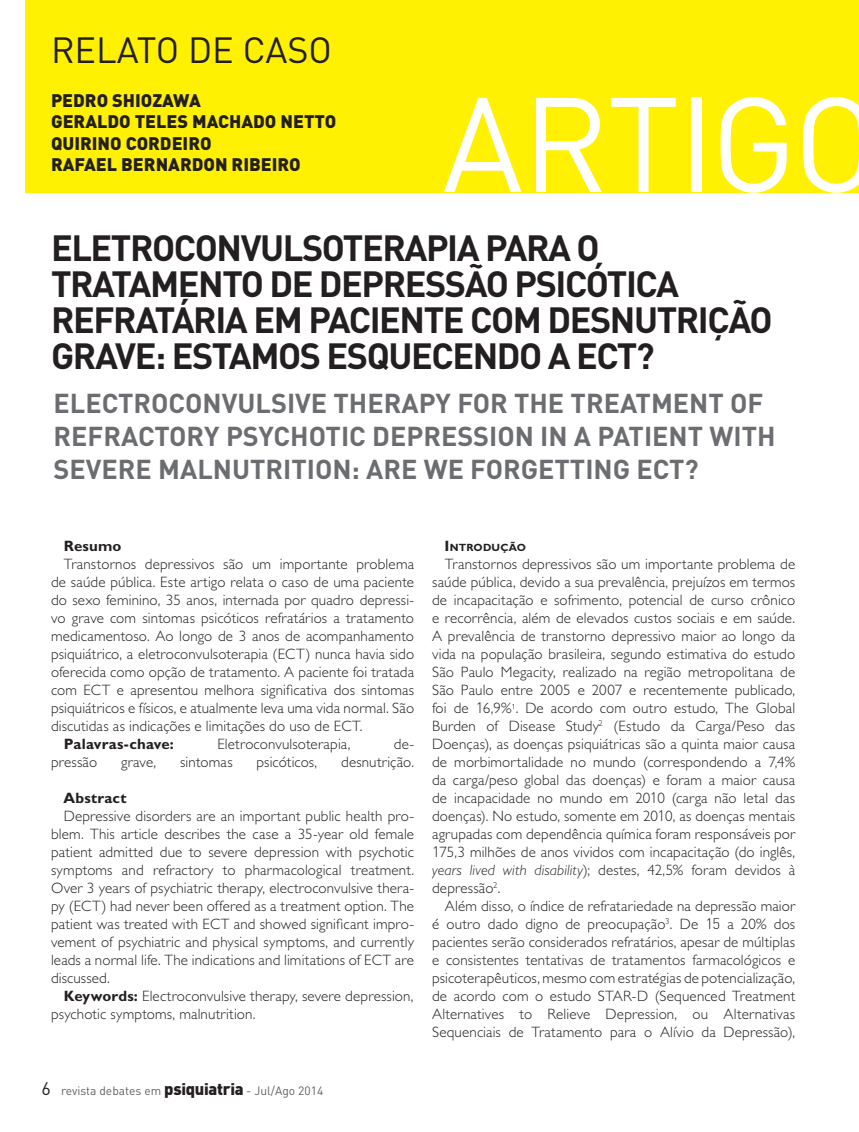
<style>
.page{position:relative;width:859px;height:1132px;background:#fff}
.page>*{position:absolute;margin:0;border:0;box-sizing:border-box;transform-origin:0 0}
.t1{font:132px "DIN";letter-spacing:-.015em;color:#fff}
.t2{font:700 36px/36px "DIN";letter-spacing:-.04em;color:#231f20}
.t3{font:36px "DIN";color:#231f20}
.t4{font:700 27px/33px "DIN";color:#6c6d70}
.t5{font:900 18px/21.6px "DIN";color:#231f20}
.t6{font:300 15px/18px "Gill Sans Std";letter-spacing:.01em;color:#231f20;text-align:justify}
.t7{font:700 15px "Gill Sans Std";letter-spacing:.015em;color:#231f20}
.t8{font:12px "DIN";color:#616164}
.t9{font:700 10.5px "Gill Sans Std";letter-spacing:.015em;color:#231f20}
.s1{font-weight:700}
.s2{font-size:18px;color:#231f20}
.s3{font-weight:900;font-size:16.5px;color:#231f20}
.s4{font-size:15px}
.s5{font-family:"DIN"}
.s6{font-style:italic}
</style>
<div class="page">
<div style="left:26px;top:0;width:833px;height:192px;background:#fff101"></div>
<h2 class="t3" style="left:51px;top:28px;width:282px">RELATO DE CASO</h2>
<p class="t5" style="left:51px;top:88px;width:287px">PEDRO SHIOZAWA<br>GERALDO TELES MACHADO NETTO<br>QUIRINO CORDEIRO<br>RAFAEL BERNARDON RIBEIRO</p>
<h1 class="t1" style="left:442px;top:62px;width:438px">ARTIGO</h1>
<h2 class="t2" style="left:51px;top:228px;width:723px">ELETROCONVULSOTERAPIA PARA O TRATAMENTO DE DEPRESSÃO PSICÓTICA REFRATÁRIA EM PACIENTE COM DESNUTRIÇÃO GRAVE: ESTAMOS ESQUECENDO A ECT?</h2>
<h3 class="t4" style="left:54px;top:385px;width:723px">ELECTROCONVULSIVE THERAPY FOR THE TREATMENT OF<br>REFRACTORY PSYCHOTIC DEPRESSION IN A PATIENT WITH<br>SEVERE MALNUTRITION: ARE WE FORGETTING ECT?</h3>
<p class="t7" style="left:64px;top:536px;width:59px">Resumo</p>
<p class="t6" style="left:51px;top:554px;width:365px;text-indent:13px">Transtornos depressivos são um importante problema de saúde pública. Este artigo relata o caso de uma paciente do sexo feminino, 35 anos, internada por quadro depressi&shy;vo grave com sintomas psicóticos refratários a tratamento medicamentoso. Ao longo de 3 anos de acompanhamento psiquiátrico, a eletroconvulsoterapia (ECT) nunca havia sido oferecida como opção de tratamento. A paciente foi tratada com ECT e apresentou melhora significativa dos sintomas psiquiátricos e físicos, e atualmente leva uma vida normal. São discutidas as indicações e limitações do uso de ECT.</p>
<p class="t7" style="left:64px;top:734px;width:112px">Palavras-chave:</p>
<p class="t6" style="left:217px;top:734px;width:134px">Eletroconvulsoterapia,</p>
<p class="t6" style="left:394px;top:734px;width:22px">de-</p>
<p class="t6" style="left:51px;top:752px;width:48px">pressão</p>
<p class="t6" style="left:121px;top:752px;width:37px">grave,</p>
<p class="t6" style="left:180px;top:752px;width:54px">sintomas</p>
<p class="t6" style="left:257px;top:752px;width:62px">psicóticos,</p>
<p class="t6" style="left:341px;top:752px;width:74px">desnutrição.</p>
<p class="t7" style="left:64px;top:788px;width:64px">Abstract</p>
<p class="t6" style="left:51px;top:806px;width:365px;text-indent:13px">Depressive disorders are an important public health pro&shy;blem. This article describes the case a 35-year old female patient admitted due to severe depression with psychotic symptoms and refractory to pharmacological treatment.<br>Over 3 years of psychiatric therapy, electroconvulsive thera&shy;py (ECT) had never been offered as a treatment option. The patient was treated with ECT and showed significant impro&shy;vement of psychiatric and physical symptoms, and currently leads a normal life. The indications and limitations of ECT are discussed.</p>
<p class="t6" style="left:51px;top:986px;width:364px;text-indent:13px"><span class="s1">Keywords:</span> Electroconvulsive therapy, severe depression, psychotic symptoms, malnutrition.</p>
<p class="t8" style="left:42px;top:1082px;width:283px"><span class="s2">6</span> revista debates em <span class="s3">psiquiatria</span> - Jul/Ago 2014</p>
<p class="t9" style="left:445px;top:540px;width:83px"><span class="s4">I</span>NTRODUÇÃO</p>
<p class="t6" style="left:432px;top:554px;width:365px;text-indent:13px">Transtornos depressivos são um importante problema de saúde pública, devido a sua prevalência, prejuízos em termos de incapacitação e sofrimento, potencial de curso crônico e recorrência, além de elevados custos sociais e em saúde.<br>A prevalência de transtorno depressivo maior ao longo da vida na população brasileira, segundo estimativa do estudo São Paulo Megacity, realizado na região metropolitana de São Paulo entre 2005 e 2007 e recentemente publicado, foi de <span class="s5">1</span>6,9%<sup>1</sup>. De acordo com outro estudo, The Global Burden of Disease Study<sup>2</sup> (Estudo da Carga/Peso das Doenças), as doenças psiquiátricas são a quinta maior causa de morbimortalidade no mundo (correspondendo a 7,4% da carga/peso global das doenças) e foram a maior causa de incapacidade no mundo em 20<span class="s5">1</span>0 (carga não letal das doenças). No estudo, somente em 20<span class="s5">1</span>0, as doenças mentais agrupadas com dependência química foram responsáveis por <span class="s5">1</span>75,3 milhões de anos vividos com incapacitação (do inglês, <span class="s6">years lived with disability</span>); destes, 42,5% foram devidos à depressão<sup>2</sup>.</p>
<p class="t6" style="left:432px;top:896px;width:365px;text-indent:13px">Além disso, o índice de refratariedade na depressão maior é outro dado digno de preocupação<sup>3</sup>. De <span class="s5">15</span> a 20% dos pacientes serão considerados refratários, apesar de múltiplas e consistentes tentativas de tratamentos farmacológicos e psicoterapêuticos, mesmo com estratégias de potencialização, de acordo com o estudo STAR-D (Sequenced Treatment Alternatives to Relieve Depression, ou Alternativas Sequenciais de Tratamento para o Alívio da Depressão),</p>
</div>
